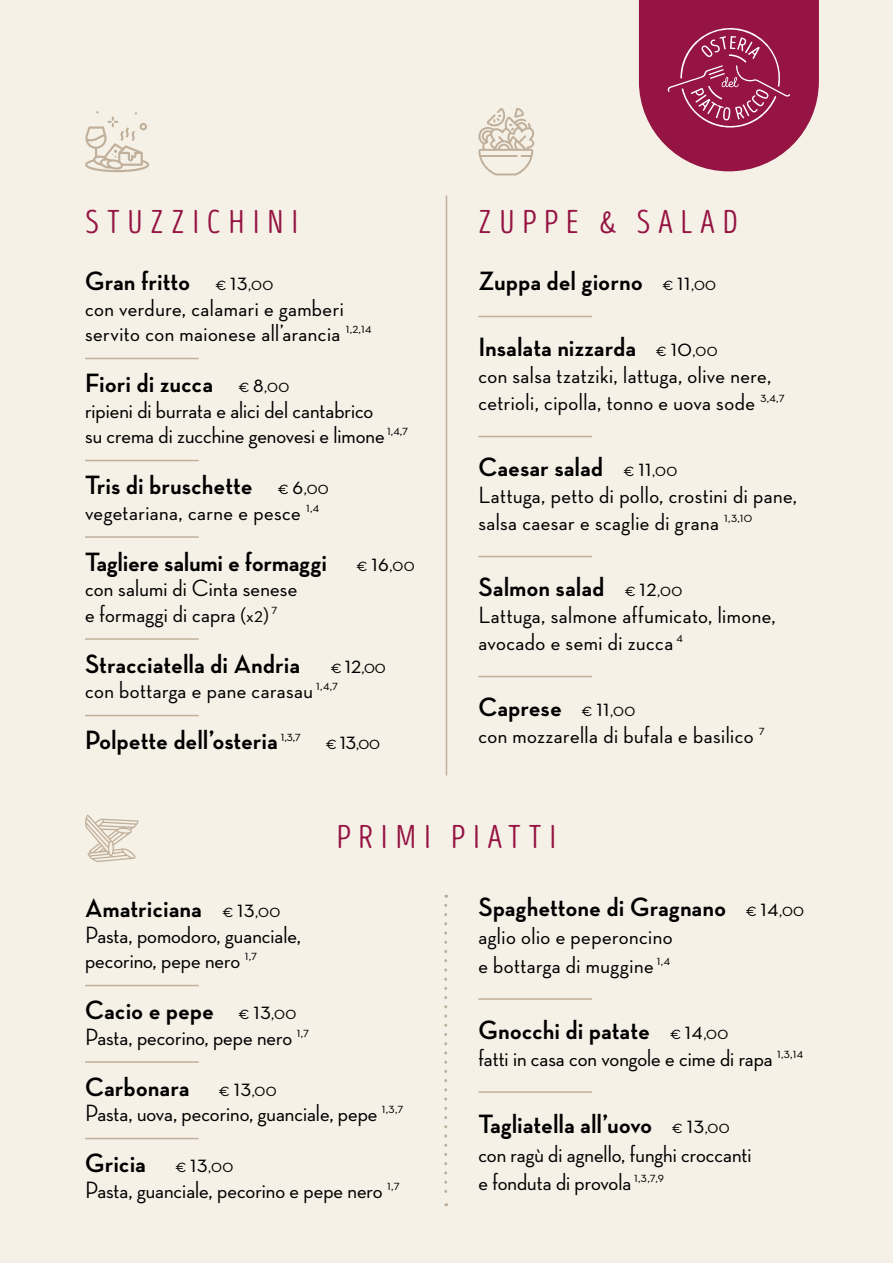
<style>
.page{position:relative;width:893px;height:1263px;background:#f6f1e7}
.page>*{position:absolute;margin:0;border:0;box-sizing:border-box;transform-origin:0 0}
.t1{font:33px "Intro Head R Base";letter-spacing:.24em;color:#951443}
.t2{font:700 27px "Neutra Disp";letter-spacing:.02em;color:#000}
.t3{font:500 24px/25.5px "Neutra Disp";letter-spacing:.01em;color:#000}
.s1{font-weight:500;font-size:18px}
.s2{font-weight:500;font-size:24px}
.s3{font-size:21px}
</style>
<div class="page">
<hr style="left:85px;top:358px;width:114px;height:1px;background:#c0b09b">
<hr style="left:85px;top:460px;width:114px;height:1px;background:#c0b09b">
<hr style="left:85px;top:536px;width:114px;height:2px;background:#c0b09b">
<hr style="left:85px;top:638px;width:114px;height:2px;background:#c0b09b">
<hr style="left:85px;top:715px;width:114px;height:1px;background:#c0b09b">
<hr style="left:85px;top:985px;width:114px;height:1px;background:#c0b09b">
<hr style="left:85px;top:1061px;width:114px;height:2px;background:#c0b09b">
<hr style="left:85px;top:1138px;width:114px;height:1px;background:#c0b09b">
<hr style="left:478px;top:316px;width:114px;height:1px;background:#c0b09b">
<hr style="left:478px;top:436px;width:114px;height:1px;background:#c0b09b">
<hr style="left:478px;top:556px;width:114px;height:1px;background:#c0b09b">
<hr style="left:478px;top:676px;width:114px;height:1px;background:#c0b09b">
<svg style="left:639px;top:0;width:180px;height:171px"></svg>
<hr style="left:446px;top:196px;width:1px;height:579px;background:#c0b09b">
<svg style="left:444px;top:905px;width:3px;height:301px"></svg>
<svg style="left:85px;top:815px;width:54px;height:47px"></svg>
<svg style="left:85px;top:111px;width:65px;height:61px"></svg>
<svg style="left:478px;top:108px;width:57px;height:67px"></svg>
<hr style="left:478px;top:998px;width:114px;height:2px;background:#c0b09b">
<hr style="left:478px;top:1091px;width:114px;height:2px;background:#c0b09b">
<h1 class="t1" style="left:85px;top:204px;width:215px">STUZZICHINI</h1>
<p class="t2" style="left:85px;top:266px;width:190px">Gran fritto <span class="s1">€</span> <span class="s2">13</span><span class="s1">,00</span></p>
<p class="t3" style="left:85px;top:295px;width:288px">con verdure, calamari e gamberi servito con maionese all’arancia <sup>1,2,14</sup></p>
<p class="t2" style="left:85px;top:368px;width:206px">Fiori di zucca <span class="s1">€</span> <span class="s2">8</span><span class="s1">,00</span></p>
<p class="t3" style="left:85px;top:397px;width:325px">ripieni di burrata e alici del cantabrico<br>su crema di zucchine genovesi e limone <sup>1,4,7</sup></p>
<p class="t2" style="left:85px;top:470px;width:245px">Tris di bruschette <span class="s1">€</span> <span class="s2">6</span><span class="s1">,00</span></p>
<p class="t3" style="left:85px;top:499px;width:236px">vegetariana, carne e pesce <sup>1,4</sup></p>
<p class="t2" style="left:85px;top:547px;width:331px">Tagliere salumi e formaggi <span class="s1">€</span> <span class="s2">16</span><span class="s1">,00</span></p>
<p class="t3" style="left:85px;top:575px;width:214px">con salumi di Cinta senese e formaggi di capra <span class="s3">(x2)</span> <sup>7</sup></p>
<p class="t2" style="left:85px;top:649px;width:302px">Stracciatella di Andria <span class="s1">€</span> <span class="s2">12</span><span class="s1">,00</span></p>
<p class="t3" style="left:85px;top:677px;width:255px">con bottarga e pane carasau <sup>1,4,7</sup></p>
<p class="t2" style="left:85px;top:725px;width:297px">Polpette dell’osteria <sup>1,3,7</sup> <span class="s1">€</span> <span class="s2">13</span><span class="s1">,00</span></p>
<h1 class="t1" style="left:479px;top:204px;width:261px">ZUPPE &amp; SALAD</h1>
<p class="t2" style="left:478px;top:266px;width:239px">Zuppa del giorno <span class="s1">€</span> <span class="s2">11</span><span class="s1">,00</span></p>
<p class="t2" style="left:478px;top:332px;width:241px">Insalata nizzarda <span class="s1">€</span> <span class="s2">10</span><span class="s1">,00</span></p>
<p class="t3" style="left:478px;top:362px;width:308px;line-height:27px">con salsa tzatziki, lattuga, olive nere, cetrioli, cipolla, tonno e uova sode <sup>3,4,7</sup></p>
<p class="t2" style="left:478px;top:452px;width:200px">Caesar salad <span class="s1">€</span> <span class="s2">11</span><span class="s1">,00</span></p>
<p class="t3" style="left:478px;top:482px;width:320px;line-height:27px">Lattuga, petto di pollo, crostini di pane, salsa caesar e scaglie di grana <sup>1,3,10</sup></p>
<p class="t2" style="left:478px;top:572px;width:205px">Salmon salad <span class="s1">€</span> <span class="s2">12</span><span class="s1">,00</span></p>
<p class="t3" style="left:478px;top:602px;width:299px;line-height:27px">Lattuga, salmone affumicato, limone, avocado e semi di zucca <sup>4</sup></p>
<p class="t2" style="left:478px;top:692px;width:158px">Caprese <span class="s1">€</span> <span class="s2">11</span><span class="s1">,00</span></p>
<p class="t3" style="left:478px;top:722px;width:288px">con mozzarella di bufala e basilico <sup>7</sup></p>
<h1 class="t1" style="left:337px;top:819px;width:221px">PRIMI PIATTI</h1>
<p class="t2" style="left:85px;top:893px;width:197px">Amatriciana <span class="s1">€</span> <span class="s2">13</span><span class="s1">,00</span></p>
<p class="t3" style="left:85px;top:922px;width:217px">Pasta, pomodoro, guanciale, pecorino, pepe nero <sup>1,7</sup></p>
<p class="t2" style="left:85px;top:995px;width:213px">Cacio e pepe <span class="s1">€</span> <span class="s2">13</span><span class="s1">,00</span></p>
<p class="t3" style="left:85px;top:1024px;width:226px">Pasta, pecorino, pepe nero <sup>1,7</sup></p>
<p class="t2" style="left:85px;top:1071px;width:193px">Carbonara <span class="s1">€</span> <span class="s2">13</span><span class="s1">,00</span></p>
<p class="t3" style="left:85px;top:1100px;width:320px">Pasta, uova, pecorino, guanciale, pepe <sup>1,3,7</sup></p>
<p class="t2" style="left:85px;top:1148px;width:150px">Gricia <span class="s1">€</span> <span class="s2">13</span><span class="s1">,00</span></p>
<p class="t3" style="left:85px;top:1177px;width:316px">Pasta, guanciale, pecorino e pepe nero <sup>1,7</sup></p>
<p class="t2" style="left:478px;top:891px;width:327px">Spaghettone di Gragnano <span class="s1">€</span> <span class="s2">14</span><span class="s1">,00</span></p>
<p class="t3" style="left:478px;top:922px;width:196px;line-height:28.5px">aglio olio e peperoncino e bottarga di muggine <sup>1,4</sup></p>
<p class="t2" style="left:478px;top:1014px;width:252px">Gnocchi di patate <span class="s1">€</span> <span class="s2">14</span><span class="s1">,00</span></p>
<p class="t3" style="left:478px;top:1045px;width:326px">fatti in casa con vongole e cime di rapa <sup>1,3,14</sup></p>
<p class="t2" style="left:478px;top:1109px;width:253px">Tagliatella all’uovo <span class="s1">€</span> <span class="s2">13</span><span class="s1">,00</span></p>
<p class="t3" style="left:478px;top:1139px;width:274px;line-height:28.5px">con ragù di agnello, funghi croccanti e fonduta di provola <sup>1,3,7,9</sup></p>
</div>
